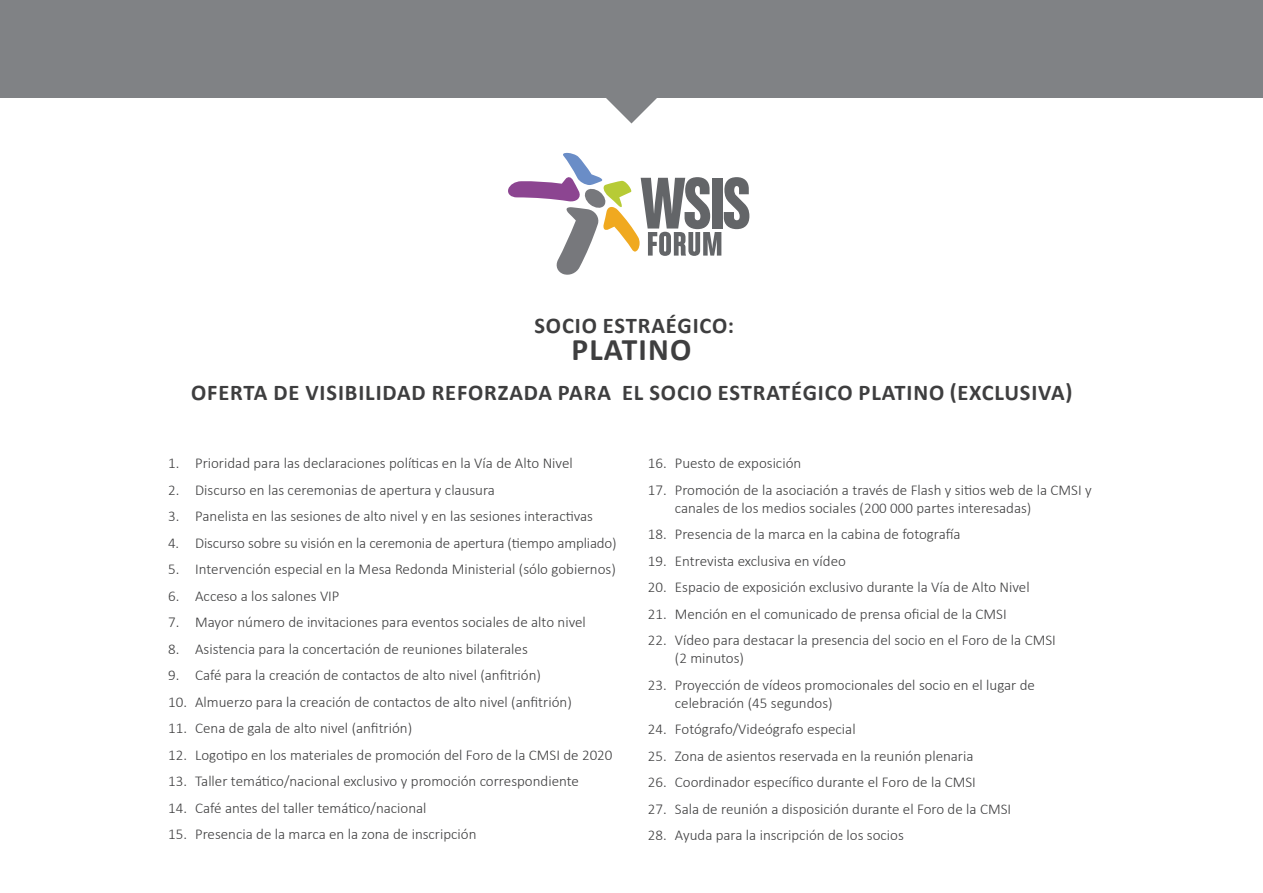
<style>
.page{position:relative;width:1263px;height:893px;background:#fff}
.page>*{position:absolute;margin:0;border:0;box-sizing:border-box;transform-origin:0 0}
.t1{font:700 31.5px "Calibri";letter-spacing:.04em;color:#3e3e3f}
.t2{font:700 22.5px "Calibri";letter-spacing:.04em;color:#3e3e3f}
.t3{font:300 15px/18px "Calibri";color:#3e3e3f}
</style>
<div class="page">
<div style="left:0;top:0;width:1263px;height:98px;background:#808285"></div>
<svg style="left:508px;top:153px;width:241px;height:122px"></svg>
<svg style="left:606px;top:98px;width:51px;height:25px"></svg>
<p class="t2" style="left:534px;top:309px;width:201px">SOCIO ESTRAÉGICO:</p>
<p class="t1" style="left:571px;top:327px;width:122px">PLATINO</p>
<p class="t2" style="left:191px;top:376px;width:883px">OFERTA DE VISIBILIDAD REFORZADA PARA EL SOCIO ESTRATÉGICO PLATINO (EXCLUSIVA)</p>
<p class="t3" style="left:168px;top:454px;width:406px">1. Prioridad para las declaraciones políticas en la Vía de Alto Nivel</p>
<p class="t3" style="left:168px;top:481px;width:328px">2. Discurso en las ceremonias de apertura y clausura</p>
<p class="t3" style="left:168px;top:507px;width:426px">3. Panelista en las sesiones de alto nivel y en las sesiones interactivas</p>
<p class="t3" style="left:168px;top:534px;width:450px">4. Discurso sobre su visión en la ceremonia de apertura (tiempo ampliado)</p>
<p class="t3" style="left:168px;top:560px;width:449px">5. Intervención especial en la Mesa Redonda Ministerial (sólo gobiernos)</p>
<p class="t3" style="left:168px;top:587px;width:173px">6. Acceso a los salones VIP</p>
<p class="t3" style="left:168px;top:613px;width:419px">7. Mayor número de invitaciones para eventos sociales de alto nivel</p>
<p class="t3" style="left:168px;top:640px;width:361px">8. Asistencia para la concertación de reuniones bilaterales</p>
<p class="t3" style="left:168px;top:666px;width:374px">9. Café para la creación de contactos de alto nivel (anfitrión)</p>
<p class="t3" style="left:168px;top:693px;width:405px">10. Almuerzo para la creación de contactos de alto nivel (anfitrión)</p>
<p class="t3" style="left:168px;top:719px;width:246px">11. Cena de gala de alto nivel (anfitrión)</p>
<p class="t3" style="left:168px;top:746px;width:446px">12. Logotipo en los materiales de promoción del Foro de la CMSI de 2020</p>
<p class="t3" style="left:168px;top:772px;width:412px">13. Taller temático/nacional exclusivo y promoción correspondiente</p>
<p class="t3" style="left:168px;top:799px;width:260px">14. Café antes del taller temático/nacional</p>
<p class="t3" style="left:168px;top:825px;width:310px">15. Presencia de la marca en la zona de inscripción</p>
<p class="t3" style="left:648px;top:454px;width:155px">16. Puesto de exposición</p>
<p class="t3" style="left:675px;top:481px;width:418px;text-indent:-27px">17. Promoción de la asociación a través de Flash y sitios web de la CMSI y canales de los medios sociales (200 000 partes interesadas)</p>
<p class="t3" style="left:648px;top:525px;width:314px">18. Presencia de la marca en la cabina de fotografía</p>
<p class="t3" style="left:648px;top:552px;width:199px">19. Entrevista exclusiva en vídeo</p>
<p class="t3" style="left:648px;top:578px;width:383px">20. Espacio de exposición exclusivo durante la Vía de Alto Nivel</p>
<p class="t3" style="left:648px;top:605px;width:360px">21. Mención en el comunicado de prensa oficial de la CMSI</p>
<p class="t3" style="left:675px;top:631px;width:382px;text-indent:-27px">22. Vídeo para destacar la presencia del socio en el Foro de la CMSI (2 minutos)</p>
<p class="t3" style="left:675px;top:676px;width:362px;text-indent:-27px">23. Proyección de vídeos promocionales del socio en el lugar de celebración (45 segundos)</p>
<p class="t3" style="left:648px;top:720px;width:209px">24. Fotógrafo/Videógrafo especial</p>
<p class="t3" style="left:648px;top:747px;width:327px">25. Zona de asientos reservada en la reunión plenaria</p>
<p class="t3" style="left:648px;top:773px;width:330px">26. Coordinador específico durante el Foro de la CMSI</p>
<p class="t3" style="left:648px;top:800px;width:365px">27. Sala de reunión a disposición durante el Foro de la CMSI</p>
<p class="t3" style="left:648px;top:826px;width:257px">28. Ayuda para la inscripción de los socios</p>
</div>
